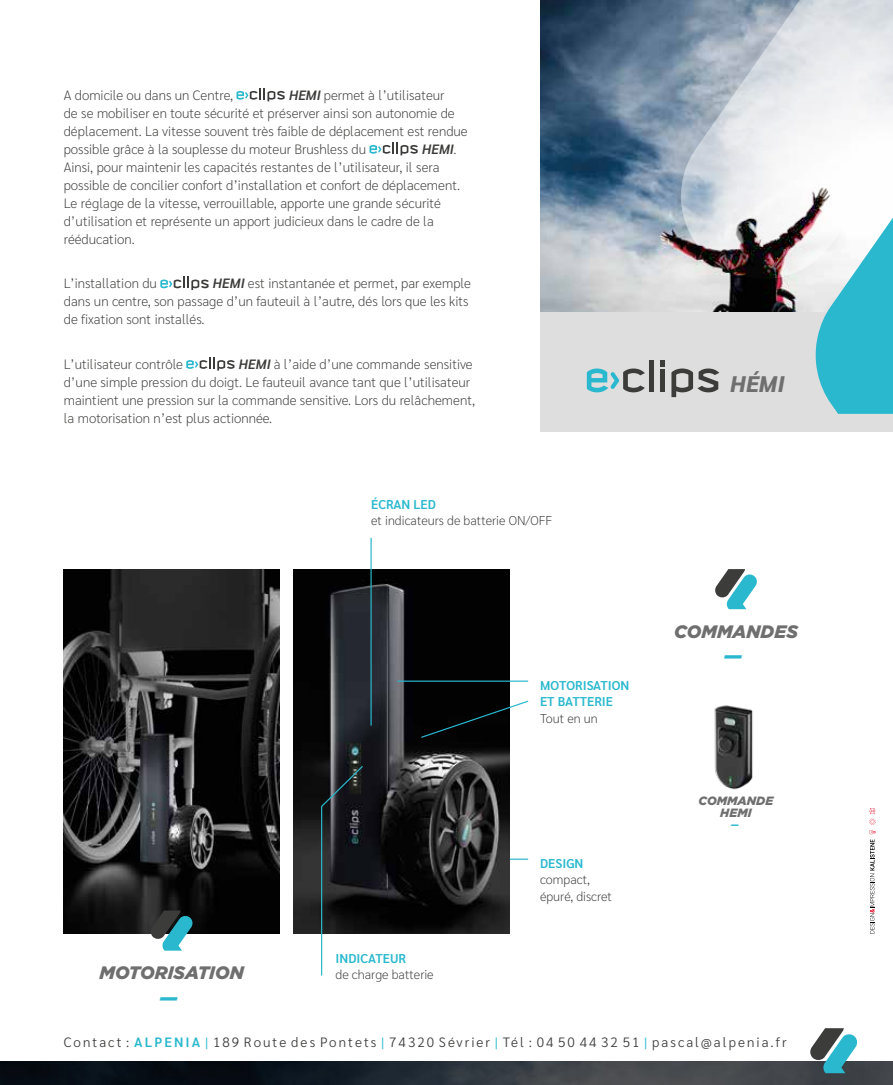
<style>
.page{position:relative;width:893px;height:1085px;background:#fff}
.page>*{position:absolute;margin:0;border:0;box-sizing:border-box;transform-origin:0 0}
.t1{font:italic 900 28.35px "Gotham HTF";color:#29b8ce}
.t2{font:italic 800 22.5px "Sarabun";color:#706f6f}
.t3{font:italic 900 18px "Gotham HTF";color:#706f6f}
.t4{font:200 13.5px/18px "Sarabun";color:#3c3c3b}
.t5{font:300 13.5px "Sarabun";letter-spacing:.15em;color:#3c3c3b}
.t6{font:200 12.75px/16.5px "Sarabun";color:#3c3c3b}
.t7{font:600 12.75px/16.5px "Sarabun";color:#29b8ce}
.t8{font:italic 900 12px/12px "Gotham HTF";color:#706f6f;text-align:center}
.t9{font:italic 900 12px "Gotham HTF";color:#29b8ce}
.s1{font-weight:600;font-style:italic}
.s2{font-weight:600;color:#29b8ce}
.s3{color:#29b8ce}
</style>
<div class="page">
<svg style="left:0;top:1061px;width:893px;height:23px;background:#262c32"></svg>
<svg style="left:809px;top:1028px;width:49px;height:44px"></svg>
<svg style="left:236px;top:88px;width:49px;height:13px"></svg>
<svg style="left:369px;top:142px;width:49px;height:13px"></svg>
<svg style="left:160px;top:276px;width:49px;height:14px"></svg>
<svg style="left:186px;top:357px;width:49px;height:13px"></svg>
<hr style="left:485px;top:858px;width:43px;height:1px;background:#29b8ce">
<img style="left:293px;top:569px;width:216px;height:364px">
<img style="left:64px;top:569px;width:216px;height:364px">
<hr style="left:398px;top:680px;width:130px;height:1px;background:#29b8ce">
<svg style="left:320px;top:764px;width:44px;height:212px"></svg>
<hr style="left:370px;top:537px;width:2px;height:188px;background:#29b8ce">
<svg style="left:420px;top:699px;width:109px;height:39px"></svg>
<svg style="left:869px;top:807px;width:7px;height:126px"></svg>
<svg style="left:150px;top:910px;width:43px;height:40px"></svg>
<svg style="left:715px;top:569px;width:42px;height:40px"></svg>
<img style="left:714px;top:705px;width:39px;height:85px">
<img style="left:540px;top:0;width:276px;height:312px">
<div style="left:540px;top:312px;width:353px;height:119px;background:#dedede"></div>
<svg style="left:816px;top:280px;width:77px;height:134px;background:#40bdd0"></svg>
<svg style="left:679px;top:0;width:214px;height:280px"></svg>
<div style="left:649px;top:360px;width:5px;height:32px;background:#3c3c3b"></div>
<div style="left:660px;top:369px;width:5px;height:23px;background:#3c3c3b"></div>
<svg style="left:660px;top:360px;width:5px;height:6px"></svg>
<svg style="left:671px;top:368px;width:48px;height:29px"></svg>
<svg style="left:587px;top:368px;width:58px;height:24px"></svg>
<p class="t4" style="left:64px;top:86px;width:171px">A domicile ou dans un Centre,</p>
<p class="t4" style="left:64px;top:86px;width:405px;text-indent:225px"><span class="s1">HEMI</span>permet à l’utilisateur<br>de se mobiliser en toute sécurité et préserver ainsi son autonomie de déplacement. La vitesse souvent très faible de déplacement est rendue possible grâce à la souplesse du moteur Brushless du</p>
<p class="t4" style="left:64px;top:140px;width:398px;text-indent:358px"><span class="s1">HEMI</span>.<br>Ainsi, pour maintenir les capacités restantes de l’utilisateur, il sera possible de concilier confort d’installation et confort de déplacement.<br>Le réglage de la vitesse, verrouillable, apporte une grande sécurité d’utilisation et représente un apport judicieux dans le cadre de la rééducation.</p>
<p class="t4" style="left:64px;top:274px;width:95px">L’installation du</p>
<p class="t4" style="left:64px;top:274px;width:409px;text-indent:149px"><span class="s1">HEMI</span>est instantanée et permet, par exemple dans un centre, son passage d’un fauteuil à l’autre, dés lors que les kits de fixation sont installés.</p>
<p class="t4" style="left:64px;top:355px;width:121px">L’utilisateur contrôle</p>
<p class="t4" style="left:64px;top:355px;width:413px;text-indent:174px"><span class="s1">HEMI</span>à l’aide d’une commande sensitive d’une simple pression du doigt. Le fauteuil avance tant que l’utilisateur maintient une pression sur la commande sensitive. Lors du relâchement, la motorisation n’est plus actionnée.</p>
<p class="t7" style="left:371px;top:496px;width:66px">ÉCRAN LED</p>
<p class="t6" style="left:371px;top:512px;width:183px">et indicateurs de batterie ON/OFF</p>
<p class="t7" style="left:540px;top:677px;width:91px">MOTORISATION<br>ET BATTERIE</p>
<p class="t6" style="left:540px;top:710px;width:59px">Tout en un</p>
<h3 class="t3" style="left:99px;top:962px;width:146px">MOTORISATION</h3>
<h1 class="t1" style="left:163px;top:969px;width:18px">_</h1>
<p class="t7" style="left:335px;top:950px;width:72px">INDICATEUR</p>
<p class="t6" style="left:335px;top:966px;width:100px">de charge batterie</p>
<p class="t7" style="left:540px;top:854px;width:45px">DESIGN</p>
<p class="t6" style="left:540px;top:871px;width:73px">compact, épuré, discret</p>
<h2 class="t2" style="left:729px;top:371px;width:64px">HÉMI</h2>
<h3 class="t3" style="left:674px;top:621px;width:125px">COMMANDES</h3>
<h1 class="t1" style="left:727px;top:628px;width:18px">_</h1>
<p class="t8" style="left:698px;top:794px;width:76px">COMMANDE<br>HEMI</p>
<p class="t9" style="left:732px;top:813px;width:9px">_</p>
<p class="t5" style="left:64px;top:1033px;width:724px">Contact : <span class="s2">ALPENIA</span> <span class="s3">|</span> 189 Route des Pontets <span class="s3">|</span> 74320 Sévrier <span class="s3">|</span> Tél : 04 50 44 32 51 <span class="s3">|</span> pascal@alpenia.fr</p>
</div>
